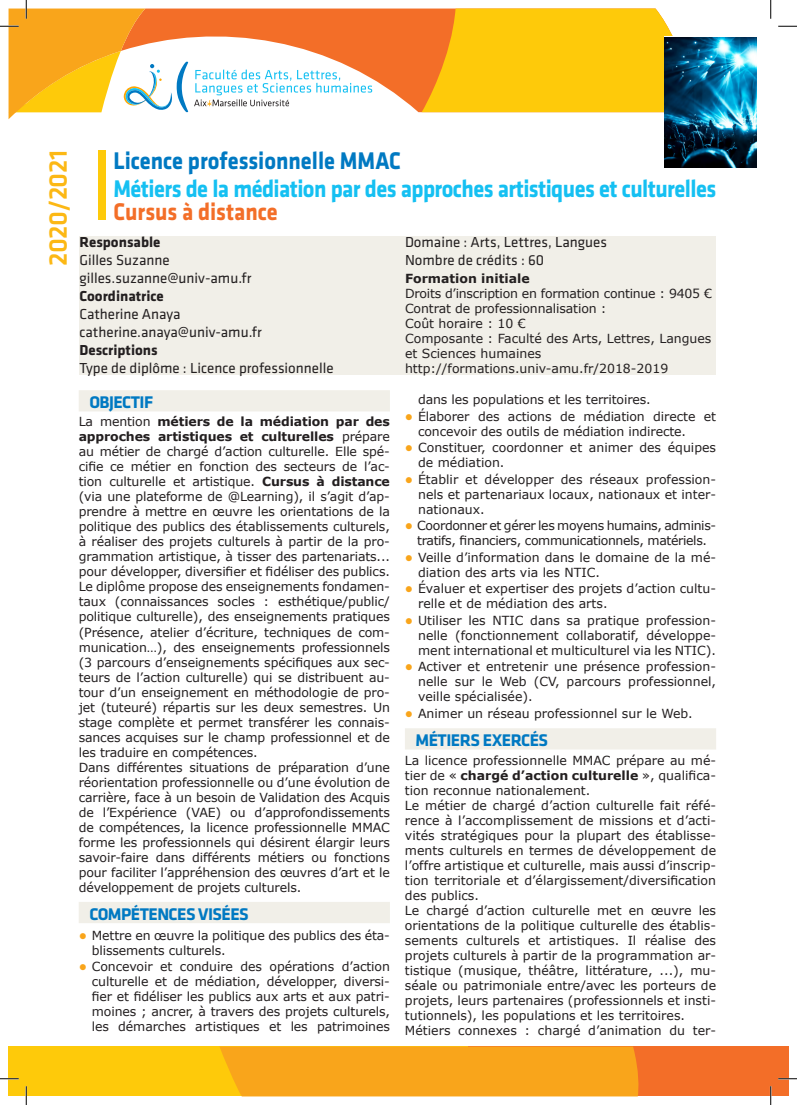
<style>
.page{position:relative;width:797px;height:1105px;background:#fff}
.page>*{position:absolute;margin:0;border:0;box-sizing:border-box;transform-origin:0 0}
.t1{font:500 26.62px "Klavika Basic";letter-spacing:-.02em;color:#fcb814}
.t2{font:700 25px "Klavika Basic";letter-spacing:-.025em;color:#15c0f2;scale:.9 1}
.t3{font:700 25px "Klavika Basic";color:#0079c2;scale:.9 1}
.t4{font:700 25px "Klavika Basic";color:#f36e28;scale:.9 1}
.Titre{font:700 17.5px "Klavika Basic";letter-spacing:-.03em;color:#0079c2}
.t5{font:15px "Klavika Basic";color:#231f20}
.t6{font:700 15px "Klavika Basic";color:#231f20}
.Texte_verdana{font:12.5px/15px "Verdana";color:#231f20;text-align:justify}
.Texte_verdana-2{font:12.5px/15px "Verdana";letter-spacing:-.03em;color:#231f20;text-align:center}
.Texte_verdana-3{font:12.5px "Verdana";letter-spacing:-.02em;color:#231f20}
.t7{font:700 12.5px "Verdana";color:#231f20}
.s1{font-weight:700}
.s2{font-size:13.75px;color:#f9a51b}
</style>
<div class="page">
<div style="left:79px;top:236px;width:636px;height:138px;background:#f1efe8"></div>
<div style="left:79px;top:390px;width:311px;height:21px;background:#f1efe8"></div>
<div style="left:79px;top:902px;width:311px;height:21px;background:#f1efe8"></div>
<div style="left:405px;top:728px;width:311px;height:21px;background:#f1efe8"></div>
<div style="left:98px;top:150px;width:7px;height:70px;background:#feca0a"></div>
<svg style="left:188px;top:9px;width:233px;height:103px;fill:#f36e28"></svg>
<svg style="left:421px;top:9px;width:252px;height:103px;background:#fcc10e"></svg>
<svg style="left:194px;top:70px;width:178px;height:36px"></svg>
<div style="left:468px;top:1046px;width:320px;height:50px;background:#f36e28"></div>
<div style="left:9px;top:1046px;width:459px;height:50px;background:#feca0a"></div>
<div style="left:220px;top:1046px;width:419px;height:50px;background:#f9a51b"></div>
<img style="left:664px;top:37px;width:92px;height:131px">
<svg style="left:778px;top:25px;width:19px;height:2px"></svg>
<svg style="left:0;top:1078px;width:19px;height:1px"></svg>
<svg style="left:778px;top:1078px;width:19px;height:1px"></svg>
<svg style="left:0;top:0;width:188px;height:119px"></svg>
<svg style="left:25px;top:1086px;width:2px;height:19px"></svg>
<svg style="left:770px;top:0;width:1px;height:19px"></svg>
<svg style="left:770px;top:1086px;width:1px;height:19px"></svg>
<p class="t1" style="left:40px;top:266px;width:117px;rotate:-90deg">2020/2021</p>
<p class="t3" style="left:113px;top:143px;width:321px">Licence professionnelle MMAC</p>
<p class="t2" style="left:113px;top:170px;width:671px">Métiers de la médiation par des approches artistiques et culturelles</p>
<p class="t4" style="left:113px;top:194px;width:184px">Cursus à distance</p>
<p class="t6" style="left:79px;top:232px;width:83px">Responsable</p>
<p class="t5" style="left:79px;top:251px;width:92px">Gilles Suzanne</p>
<p class="t5" style="left:79px;top:269px;width:173px">gilles.suzanne@univ-amu.fr</p>
<p class="t6" style="left:79px;top:286px;width:86px">Coordinatrice</p>
<p class="t5" style="left:79px;top:305px;width:103px">Catherine Anaya</p>
<p class="t5" style="left:79px;top:323px;width:184px">catherine.anaya@univ-amu.fr</p>
<p class="t6" style="left:79px;top:340px;width:80px">Descriptions</p>
<p class="t5" style="left:79px;top:359px;width:256px">Type de diplôme : Licence professionnelle</p>
<p class="Titre" style="left:89px;top:389px;width:65px">OBJECTIF</p>
<p class="Texte_verdana" style="left:79px;top:414px;width:313px">La mention <span class="s1">métiers de la médiation par des approches artistiques et culturelles</span> prépare au métier de chargé d’action culturelle. Elle spé&shy;cifie ce métier en fonction des secteurs de l’ac&shy;tion culturelle et artistique. <span class="s1">Cursus à distance </span>(via une plateforme de @Learning), il s’agit d’ap&shy;prendre à mettre en œuvre les orientations de la politique des publics des établissements culturels, à réaliser des projets culturels à partir de la pro&shy;grammation artistique, à tisser des partenariats... pour développer, diversifier et fidéliser des publics.<br>Le diplôme propose des enseignements fondamen&shy;taux (connaissances socles : esthétique/public/ politique culturelle), des enseignements pratiques (Présence, atelier d’écriture, techniques de com&shy;munication…), des enseignements professionnels (3 parcours d’enseignements spécifiques aux sec&shy;teurs de l’action culturelle) qui se distribuent au&shy;tour d’un enseignement en méthodologie de pro&shy;jet (tuteuré) répartis sur les deux semestres. Un stage complète et permet transférer les connais&shy;sances acquises sur le champ professionnel et de les traduire en compétences.</p>
<p class="Texte_verdana" style="left:79px;top:759px;width:313px">Dans différentes situations de préparation d’une réorientation professionnelle ou d’une évolution de carrière, face à un besoin de Validation des Acquis de l’Expérience (VAE) ou d’approfondissements de compétences, la licence professionnelle MMAC forme les professionnels qui désirent élargir leurs savoir-faire dans différents métiers ou fonctions pour faciliter l’appréhension des œuvres d’art et le développement de projets culturels.</p>
<p class="Titre" style="left:89px;top:901px;width:161px">COMPÉTENCES VISÉES</p>
<p class="Texte_verdana" style="left:92px;top:927px;width:299px;text-indent:-13px"><span class="s2">●</span> Mettre en œuvre la politique des publics des éta&shy;blissements culturels.</p>
<p class="Texte_verdana" style="left:92px;top:959px;width:299px;text-indent:-13px"><span class="s2">●</span> Concevoir et conduire des opérations d’action culturelle et de médiation, développer, diversi&shy;fier et fidéliser les publics aux arts et aux patri&shy;moines ; ancrer, à travers des projets culturels, les démarches artistiques et les patrimoines</p>
<p class="t5" style="left:405px;top:233px;width:203px">Domaine : Arts, Lettres, Langues</p>
<p class="t5" style="left:405px;top:251px;width:140px">Nombre de crédits : 60</p>
<p class="t7" style="left:405px;top:270px;width:126px">Formation initiale</p>
<p class="Texte_verdana-3" style="left:405px;top:285px;width:308px">Droits d’inscription en formation continue : 9405 €</p>
<p class="Texte_verdana" style="left:405px;top:301px;width:203px">Contrat de professionnalisation :</p>
<p class="Texte_verdana" style="left:405px;top:316px;width:122px">Coût horaire : 10 €</p>
<p class="Texte_verdana" style="left:405px;top:331px;width:308px">Composante : Faculté des Arts, Lettres, Langues et Sciences humaines</p>
<p class="Texte_verdana" style="left:405px;top:361px;width:265px">http://formations.univ-amu.fr/2018-2019</p>
<p class="Texte_verdana" style="left:418px;top:392px;width:234px">dans les populations et les territoires.</p>
<p class="Texte_verdana" style="left:418px;top:409px;width:299px;text-indent:-13px"><span class="s2">●</span> Élaborer des actions de médiation directe et concevoir des outils de médiation indirecte.</p>
<p class="Texte_verdana" style="left:418px;top:440px;width:299px;text-indent:-13px"><span class="s2">●</span> Constituer, coordonner et animer des équipes de médiation.</p>
<p class="Texte_verdana" style="left:418px;top:472px;width:299px;text-indent:-13px"><span class="s2">●</span> Établir et développer des réseaux profession&shy;nels et partenariaux locaux, nationaux et inter&shy;nationaux.</p>
<p class="Texte_verdana-2" style="left:405px;top:518px;width:313px"><span class="s2">●</span> Coordonner et gérer les moyens humains, adminis&shy;tratifs, financiers, communicationnels, matériels.</p>
<p class="Texte_verdana" style="left:418px;top:550px;width:299px;text-indent:-13px"><span class="s2">●</span> Veille d’information dans le domaine de la mé&shy;diation des arts via les NTIC.</p>
<p class="Texte_verdana" style="left:418px;top:581px;width:299px;text-indent:-13px"><span class="s2">●</span> Évaluer et expertiser des projets d’action cultu&shy;relle et de médiation des arts.</p>
<p class="Texte_verdana" style="left:418px;top:613px;width:299px;text-indent:-13px"><span class="s2">●</span> Utiliser les NTIC dans sa pratique profession&shy;nelle (fonctionnement collaboratif, développe&shy;ment international et multiculturel via les NTIC).</p>
<p class="Texte_verdana" style="left:418px;top:659px;width:299px;text-indent:-13px"><span class="s2">●</span> Activer et entretenir une présence profession&shy;nelle sur le Web (CV, parcours professionnel, veille spécialisée).</p>
<p class="Texte_verdana" style="left:405px;top:706px;width:289px"><span class="s2">●</span> Animer un réseau professionnel sur le Web.</p>
<p class="Titre" style="left:415px;top:727px;width:134px">MÉTIERS EXERCÉS</p>
<p class="Texte_verdana" style="left:405px;top:752px;width:313px">La licence professionnelle MMAC prépare au mé&shy;tier de « <span class="s1">chargé d’action culturelle</span> », qualifica&shy;tion reconnue nationalement.</p>
<p class="Texte_verdana" style="left:405px;top:797px;width:313px">Le métier de chargé d’action culturelle fait réfé&shy;rence à l’accomplissement de missions et d’acti&shy;vités stratégiques pour la plupart des établisse&shy;ments culturels en termes de développement de l’offre artistique et culturelle, mais aussi d’inscrip&shy;tion territoriale et d’élargissement/diversification des publics.</p>
<p class="Texte_verdana" style="left:405px;top:902px;width:313px">Le chargé d’action culturelle met en œuvre les orientations de la politique culturelle des établis&shy;sements culturels et artistiques. Il réalise des projets culturels à partir de la programmation ar&shy;tistique (musique, théâtre, littérature, ...), mu&shy;séale ou patrimoniale entre/avec les porteurs de projets, leurs partenaires (professionnels et insti&shy;tutionnels), les populations et les territoires.</p>
<p class="Texte_verdana" style="left:405px;top:1022px;width:313px">Métiers connexes : chargé d’animation du ter-</p>
</div>
